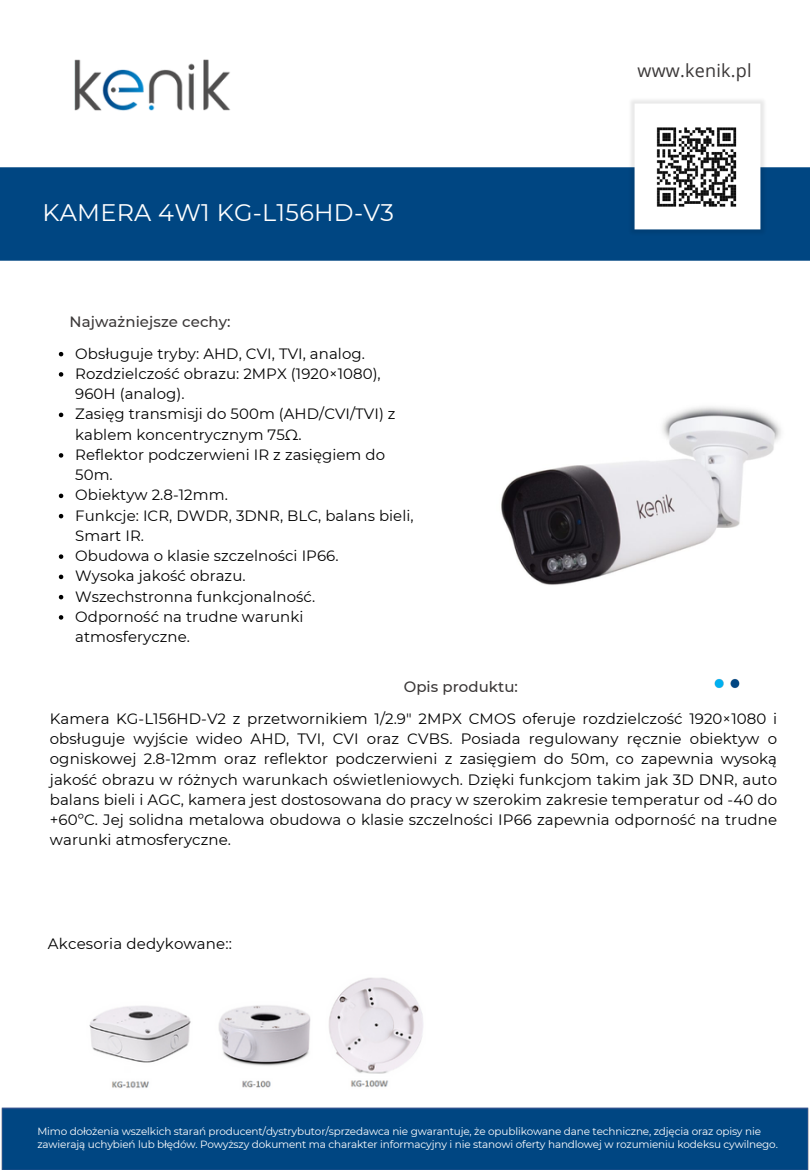
<style>
.page{position:relative;width:810px;height:1170px;background:#fff}
.page>*{position:absolute;margin:0;border:0;box-sizing:border-box;transform-origin:0 0}
.t1{font:24px "Montserrat";letter-spacing:.01em;color:#fff}
.t2{font:18px "Open Sans";letter-spacing:.015em;color:#3b3838}
.t3{font:15px/20.2px "Montserrat";letter-spacing:.005em;color:#000}
.t4{font:500 15px "Montserrat";letter-spacing:.005em;color:#3b3838}
.t5{font:10.5px/12.3px "Montserrat";letter-spacing:-.015em;color:#fff}
</style>
<div class="page">
<div style="left:0;top:168px;width:810px;height:92px;background:#004682"></div>
<div style="left:1px;top:1107px;width:808px;height:63px;background:#004682"></div>
<img style="left:74px;top:59px;width:157px;height:52px">
<img style="left:714px;top:679px;width:26px;height:9px">
<img style="left:627px;top:167px;width:141px;height:71px">
<img style="left:628px;top:100px;width:139px;height:136px">
<img style="left:501px;top:406px;width:280px;height:179px">
<img style="left:89px;top:977px;width:334px;height:111px">
<svg style="left:59px;top:352px;width:4px;height:4px"></svg>
<svg style="left:59px;top:372px;width:4px;height:5px"></svg>
<svg style="left:59px;top:413px;width:4px;height:4px"></svg>
<svg style="left:59px;top:453px;width:4px;height:5px"></svg>
<svg style="left:59px;top:494px;width:4px;height:4px"></svg>
<svg style="left:59px;top:514px;width:4px;height:4px"></svg>
<svg style="left:59px;top:554px;width:4px;height:5px"></svg>
<svg style="left:59px;top:575px;width:4px;height:4px"></svg>
<svg style="left:59px;top:595px;width:4px;height:4px"></svg>
<svg style="left:59px;top:615px;width:4px;height:5px"></svg>
<p class="t1" style="left:43px;top:198px;width:353px">KAMERA 4W1 KG-L156HD-V3</p>
<p class="t4" style="left:70px;top:312px;width:162px">Najważniejsze cechy:</p>
<p class="t3" style="left:75px;top:343px;width:291px">Obsługuje tryby: AHD, CVI, TVI, analog.</p>
<p class="t3" style="left:75px;top:363px;width:307px">Rozdzielczość obrazu: 2MPX (1920×1080),<br>960H (analog).</p>
<p class="t3" style="left:75px;top:404px;width:322px">Zasięg transmisji do 500m (AHD/CVI/TVI) z kablem koncentrycznym 75Ω.</p>
<p class="t3" style="left:75px;top:444px;width:311px">Reflektor podczerwieni IR z zasięgiem do<br>50m.</p>
<p class="t3" style="left:75px;top:485px;width:154px">Obiektyw 2.8-12mm.</p>
<p class="t3" style="left:75px;top:505px;width:340px">Funkcje: ICR, DWDR, 3DNR, BLC, balans bieli,<br>Smart IR.</p>
<h3 class="t3" style="left:75px;top:546px;width:265px">Obudowa o klasie szczelności IP66.</h3>
<p class="t3" style="left:75px;top:566px;width:172px">Wysoka jakość obrazu.</p>
<h4 class="t3" style="left:75px;top:586px;width:242px">Wszechstronna funkcjonalność.</h4>
<h4 class="t3" style="left:75px;top:606px;width:230px">Odporność na trudne warunki atmosferyczne.</h4>
<p class="t4" style="left:404px;top:677px;width:116px">Opis produktu:</p>
<p class="t2" style="left:638px;top:58px;width:116px">www.kenik.pl</p>
<p class="t3" style="left:50px;top:708px;width:729px;text-align:justify">Kamera KG-L156HD-V2 z przetwornikiem 1/2.9″ 2MPX CMOS oferuje rozdzielczość 1920×1080 i obsługuje wyjście wideo AHD, TVI, CVI oraz CVBS. Posiada regulowany ręcznie obiektyw o ogniskowej 2.8-12mm oraz reflektor podczerwieni z zasięgiem do 50m, co zapewnia wysoką jakość obrazu w różnych warunkach oświetleniowych. Dzięki funkcjom takim jak 3D DNR, auto balans bieli i AGC, kamera jest dostosowana do pracy w szerokim zakresie temperatur od -40 do +60ºC. Jej solidna metalowa obudowa o klasie szczelności IP66 zapewnia odporność na trudne warunki atmosferyczne.</p>
<p class="t3" style="left:48px;top:933px;width:186px">Akcesoria dedykowane::</p>
<p class="t5" style="left:37px;top:1125px;width:742px">Mimo dołożenia wszelkich starań producent/dystrybutor/sprzedawca nie gwarantuje, że opublikowane dane techniczne, zdjęcia oraz opisy nie zawierają uchybień lub błędów. Powyższy dokument ma charakter informacyjny i nie stanowi oferty handlowej w rozumieniu kodeksu cywilnego.</p>
</div>
